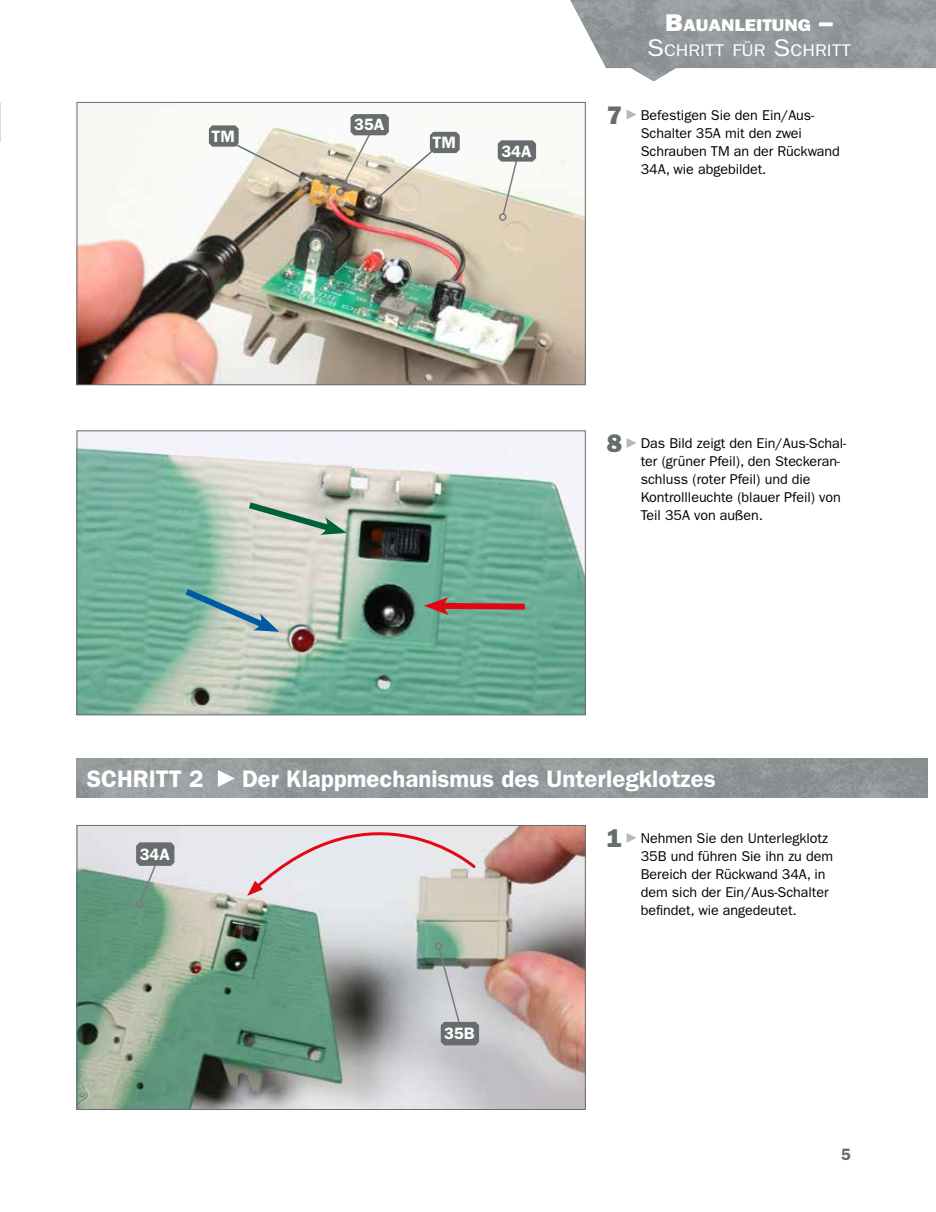
<style>
.page{position:relative;width:936px;height:1212px;background:#fff}
.page>*{position:absolute;margin:0;border:0;box-sizing:border-box;transform-origin:0 0}
.t1{font:600 24px "ITC Franklin Gothic Std";color:#fff}
.t2{font:16.95px "ITC Franklin Gothic Std";color:#fff;scale:1.12 1}
.t3{font:16.95px "ITC Franklin Gothic Std Hvy";color:#fff;scale:1.12 1}
.t4{font:600 16.5px "ITC Franklin Gothic Std";color:#fff}
.t5{font:600 16.5px "ITC Franklin Gothic Std";color:#676c6e}
.t6{font:14.25px/18px "ITC Franklin Gothic Std";letter-spacing:-.005em;color:#000}
.s1{font-size:24.3px}
.s2{font-family:"ITC Franklin Gothic Std Hvy";font-size:25.5px;color:#676c6e}
</style>
<div class="page">
<img style="left:570px;top:0;width:365px;height:81px">
<img style="left:79px;top:104px;width:504px;height:279px">
<div style="left:77px;top:102px;width:508px;height:283px;border:1px solid #676c6e"></div>
<svg style="left:626px;top:110px;width:10px;height:10px"></svg>
<img style="left:79px;top:432px;width:504px;height:281px">
<div style="left:77px;top:430px;width:508px;height:285px;border:1px solid #676c6e"></div>
<svg style="left:626px;top:438px;width:10px;height:10px"></svg>
<img style="left:79px;top:827px;width:504px;height:281px">
<svg style="left:626px;top:833px;width:10px;height:10px"></svg>
<svg style="left:135px;top:842px;width:39px;height:68px;background:#90a29a"></svg>
<img style="left:77px;top:759px;width:850px;height:39px">
<svg style="left:218px;top:770px;width:17px;height:17px"></svg>
<div style="left:498px;top:213px;width:8px;height:8px;border:2px solid #777d7f;border-radius:3px"></div>
<svg style="left:497px;top:140px;width:39px;height:76px"></svg>
<svg style="left:335px;top:114px;width:124px;height:91px"></svg>
<svg style="left:209px;top:125px;width:100px;height:58px"></svg>
<svg style="left:424px;top:597px;width:107px;height:18px;background:#93746a"></svg>
<svg style="left:179px;top:584px;width:100px;height:50px;background:#97b8b4"></svg>
<svg style="left:242px;top:498px;width:104px;height:38px;background:#b3c2b4"></svg>
<div style="left:434px;top:942px;width:8px;height:8px;border:2px solid #777d7f;border-radius:3px"></div>
<svg style="left:437px;top:947px;width:42px;height:98px;background:#a7adad"></svg>
<svg style="left:247px;top:779px;width:230px;height:117px"></svg>
<p class="t4" style="left:211px;top:126px;width:25px">TM</p>
<p class="t4" style="left:354px;top:115px;width:32px">35A</p>
<p class="t4" style="left:432px;top:133px;width:25px">TM</p>
<p class="t4" style="left:501px;top:141px;width:32px">34A</p>
<p class="t3" style="left:665px;top:15px;width:151px"><span class="s1">B</span>AUANLEITUNG <span class="s1">–</span></p>
<p class="t2" style="left:647px;top:41px;width:183px"><span class="s1">S</span>CHRITT FÜR <span class="s1">S</span>CHRITT</p>
<p class="t6" style="left:640px;top:106px;width:200px;text-indent:-34px"><span class="s2">7</span> Befestigen Sie den Ein/Aus-<br>Schalter 35A mit den zwei<br>Schrauben TM an der Rückwand<br>34A, wie abgebildet.</p>
<p class="t6" style="left:640px;top:434px;width:207px;text-indent:-34px"><span class="s2">8</span> Das Bild zeigt den Ein/Aus-Schal&shy;ter (grüner Pfeil), den Steckeran&shy;schluss (roter Pfeil) und die<br>Kontrollleuchte (blauer Pfeil) von<br>Teil 35A von außen.</p>
<h1 class="t1" style="left:87px;top:764px;width:118px">SCHRITT 2</h1>
<h1 class="t1" style="left:242px;top:764px;width:475px">Der Klappmechanismus des Unterlegklotzes</h1>
<p class="t4" style="left:140px;top:844px;width:32px">34A</p>
<p class="t4" style="left:444px;top:1024px;width:32px">35B</p>
<p class="t6" style="left:640px;top:829px;width:194px;text-indent:-34px"><span class="s2">1</span> Nehmen Sie den Unterlegklotz<br>35B und führen Sie ihn zu dem<br>Bereich der Rückwand 34A, in dem sich der Ein/Aus-Schalter befindet, wie angedeutet.</p>
<p class="t5" style="left:840px;top:1144px;width:11px">5</p>
</div>
